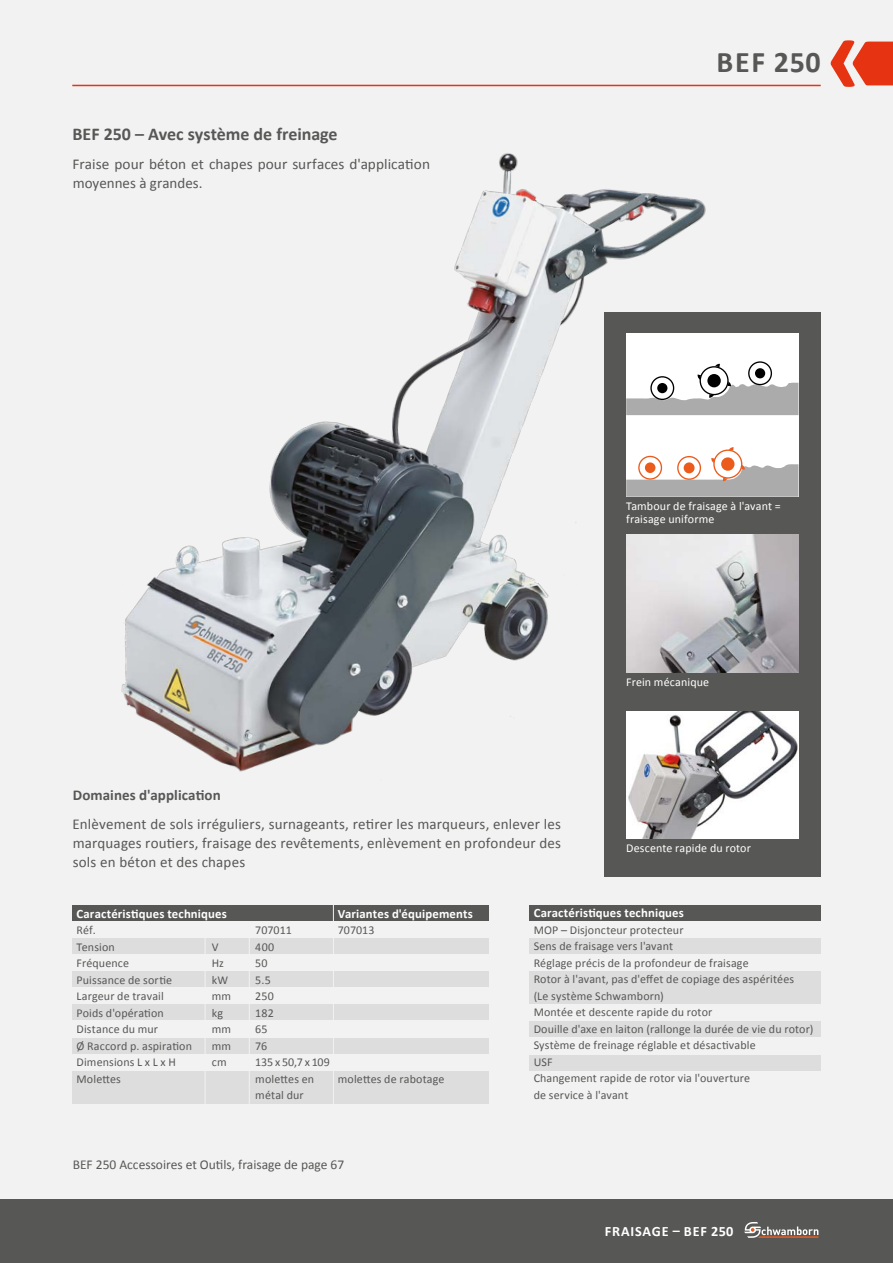
<style>
.page{position:relative;width:893px;height:1263px;background:#fff}
.page>*{position:absolute;margin:0;border:0;box-sizing:border-box;transform-origin:0 0}
.t1{font:700 30px "Calibri";letter-spacing:.04em;color:#575756}
.t2{font:700 18px "Calibri";color:#575756}
.t3{font:15px/19.2px "Calibri";letter-spacing:.01em;color:#575756;text-align:justify}
.t4{font:700 15px "Calibri";letter-spacing:.005em;color:#575756}
.t5{font:700 14.25px "Calibri";letter-spacing:.06em;color:#fff}
.t6{font:13.5px "Calibri";color:#575756}
.t7{font:700 12.75px "Calibri";letter-spacing:.01em;color:#fff}
.t8{font:12px/16.5px "Calibri";letter-spacing:.01em;color:#575756}
.t9{font:12px/13.5px "Calibri";letter-spacing:.01em;color:#fff}
</style>
<div class="page">
<div style="left:0;top:0;width:893px;height:1199px;background:#f2f2f2"></div>
<div style="left:0;top:1199px;width:893px;height:64px;background:#575756"></div>
<svg style="left:744px;top:1222px;width:74px;height:16px"></svg>
<div style="left:604px;top:312px;width:217px;height:565px;background:#575756"></div>
<div style="left:529px;top:905px;width:292px;height:16px;background:#575756"></div>
<div style="left:529px;top:938px;width:292px;height:16px;background:#ddd"></div>
<div style="left:529px;top:971px;width:292px;height:33px;background:#ddd"></div>
<div style="left:529px;top:1021px;width:292px;height:16px;background:#ddd"></div>
<div style="left:529px;top:1055px;width:292px;height:16px;background:#ddd"></div>
<div style="left:72px;top:905px;width:417px;height:16px;background:#575756"></div>
<div style="left:72px;top:938px;width:417px;height:16px;background:#ddd"></div>
<div style="left:72px;top:971px;width:417px;height:16px;background:#ddd"></div>
<div style="left:72px;top:1004px;width:417px;height:16px;background:#ddd"></div>
<div style="left:72px;top:1038px;width:417px;height:16px;background:#ddd"></div>
<div style="left:72px;top:1071px;width:417px;height:33px;background:#ddd"></div>
<hr style="left:249px;top:932px;width:1px;height:188px;background:#f2f2f2">
<hr style="left:333px;top:905px;width:1px;height:215px;background:#f2f2f2">
<hr style="left:205px;top:932px;width:1px;height:188px;background:#f2f2f2">
<img style="left:713px;top:535px;width:85px;height:138px">
<img style="left:626px;top:711px;width:172px;height:127px">
<img style="left:121px;top:153px;width:592px;height:631px">
<div style="left:626px;top:334px;width:172px;height:163px;background:#fff"></div>
<div style="left:699px;top:366px;width:30px;height:29px;border:1px solid #000;border-radius:50%"></div>
<svg style="left:715px;top:363px;width:5px;height:4px"></svg>
<svg style="left:626px;top:374px;width:172px;height:41px"></svg>
<div style="left:713px;top:449px;width:29px;height:30px;border:1px solid #eb5b1b;border-radius:50%"></div>
<svg style="left:729px;top:447px;width:5px;height:4px"></svg>
<svg style="left:626px;top:458px;width:172px;height:39px"></svg>
<div style="left:650px;top:376px;width:24px;height:24px;border:1px solid #000;border-radius:50%"></div>
<div style="left:657px;top:383px;width:10px;height:10px;background:#000;border-radius:50%"></div>
<div style="left:638px;top:456px;width:24px;height:24px;border:1px solid #eb5b1b;border-radius:50%"></div>
<div style="left:645px;top:462px;width:10px;height:11px;background:#eb5b1b;border-radius:50%"></div>
<div style="left:677px;top:456px;width:24px;height:24px;border:1px solid #eb5b1b;border-radius:50%"></div>
<div style="left:684px;top:462px;width:11px;height:11px;background:#eb5b1b;border-radius:50%"></div>
<div style="left:748px;top:361px;width:24px;height:24px;border:1px solid #000;border-radius:50%"></div>
<div style="left:755px;top:368px;width:10px;height:10px;background:#000;border-radius:50%"></div>
<svg style="left:831px;top:40px;width:62px;height:47px"></svg>
<hr style="left:72px;top:85px;width:749px;height:1px;background:#e63312">
<h2 class="t2" style="left:73px;top:123px;width:267px">BEF 250 – Avec système de freinage</h2>
<p class="t3" style="left:73px;top:154px;width:359px">Fraise pour béton et chapes pour surfaces d'application moyennes à grandes.</p>
<h1 class="t1" style="left:716px;top:43px;width:106px">BEF 250</h1>
<p class="t4" style="left:73px;top:786px;width:150px">Domaines d'application</p>
<p class="t3" style="left:73px;top:814px;width:490px">Enlèvement de sols irréguliers, surnageants, retirer les marqueurs, enlever les marquages routiers, fraisage des revêtements, enlèvement en profondeur des sols en béton et des chapes</p>
<p class="t9" style="left:626px;top:499px;width:156px">Tambour de fraisage à l'avant = fraisage uniforme</p>
<p class="t9" style="left:626px;top:675px;width:84px">Frein mécanique</p>
<p class="t9" style="left:626px;top:841px;width:126px">Descente rapide du rotor</p>
<p class="t7" style="left:77px;top:905px;width:152px">Caractéristiques techniques</p>
<p class="t7" style="left:338px;top:905px;width:136px">Variantes d'équipements</p>
<p class="t8" style="left:77px;top:922px;width:21px">Réf.</p>
<p class="t8" style="left:255px;top:922px;width:38px">707011</p>
<p class="t8" style="left:338px;top:922px;width:38px">707013</p>
<p class="t8" style="left:77px;top:938px;width:40px">Tension</p>
<p class="t8" style="left:212px;top:938px;width:8px">V</p>
<p class="t8" style="left:255px;top:938px;width:21px">400</p>
<p class="t8" style="left:77px;top:955px;width:54px">Fréquence</p>
<p class="t8" style="left:212px;top:955px;width:14px">Hz</p>
<p class="t8" style="left:255px;top:955px;width:14px">50</p>
<p class="t8" style="left:77px;top:971px;width:97px">Puissance de sortie</p>
<p class="t8" style="left:212px;top:971px;width:18px">kW</p>
<p class="t8" style="left:255px;top:971px;width:17px">5.5</p>
<p class="t8" style="left:77px;top:988px;width:89px">Largeur de travail</p>
<p class="t8" style="left:212px;top:988px;width:21px">mm</p>
<p class="t8" style="left:255px;top:988px;width:20px">250</p>
<p class="t8" style="left:77px;top:1004px;width:89px">Poids d'opération</p>
<p class="t8" style="left:212px;top:1004px;width:13px">kg</p>
<p class="t8" style="left:255px;top:1004px;width:20px">182</p>
<p class="t8" style="left:77px;top:1021px;width:83px">Distance du mur</p>
<p class="t8" style="left:212px;top:1021px;width:21px">mm</p>
<p class="t8" style="left:255px;top:1021px;width:14px">65</p>
<p class="t8" style="left:77px;top:1037px;width:117px">Ø Raccord p. aspiration</p>
<p class="t8" style="left:212px;top:1037px;width:21px">mm</p>
<p class="t8" style="left:255px;top:1037px;width:14px">76</p>
<p class="t8" style="left:77px;top:1054px;width:101px">Dimensions L x L x H</p>
<p class="t8" style="left:212px;top:1054px;width:16px">cm</p>
<p class="t8" style="left:255px;top:1054px;width:76px">135 x 50,7 x 109</p>
<p class="t8" style="left:77px;top:1070px;width:46px">Molettes</p>
<p class="t8" style="left:255px;top:1070px;width:60px">molettes en</p>
<p class="t8" style="left:338px;top:1070px;width:108px">molettes de rabotage</p>
<p class="t8" style="left:255px;top:1087px;width:50px">métal dur</p>
<p class="t6" style="left:73px;top:1155px;width:273px">BEF 250 Accessoires et Outils, fraisage de page 67</p>
<p class="t7" style="left:534px;top:905px;width:152px">Caractéristiques techniques</p>
<p class="t8" style="left:534px;top:921px;width:281px">MOP – Disjoncteur protecteur<br>Sens de fraisage vers l'avant<br>Réglage précis de la profondeur de fraisage<br>Rotor à l'avant, pas d'effet de copiage des aspéritées<br>(Le système Schwamborn)<br>Montée et descente rapide du rotor<br>Douille d'axe en laiton (rallonge la durée de vie du rotor)<br>Système de freinage réglable et désactivable<br>USF<br>Changement rapide de rotor via l'ouverture<br>de service à l'avant</p>
<p class="t5" style="left:605px;top:1222px;width:130px">FRAISAGE – BEF 250</p>
</div>
